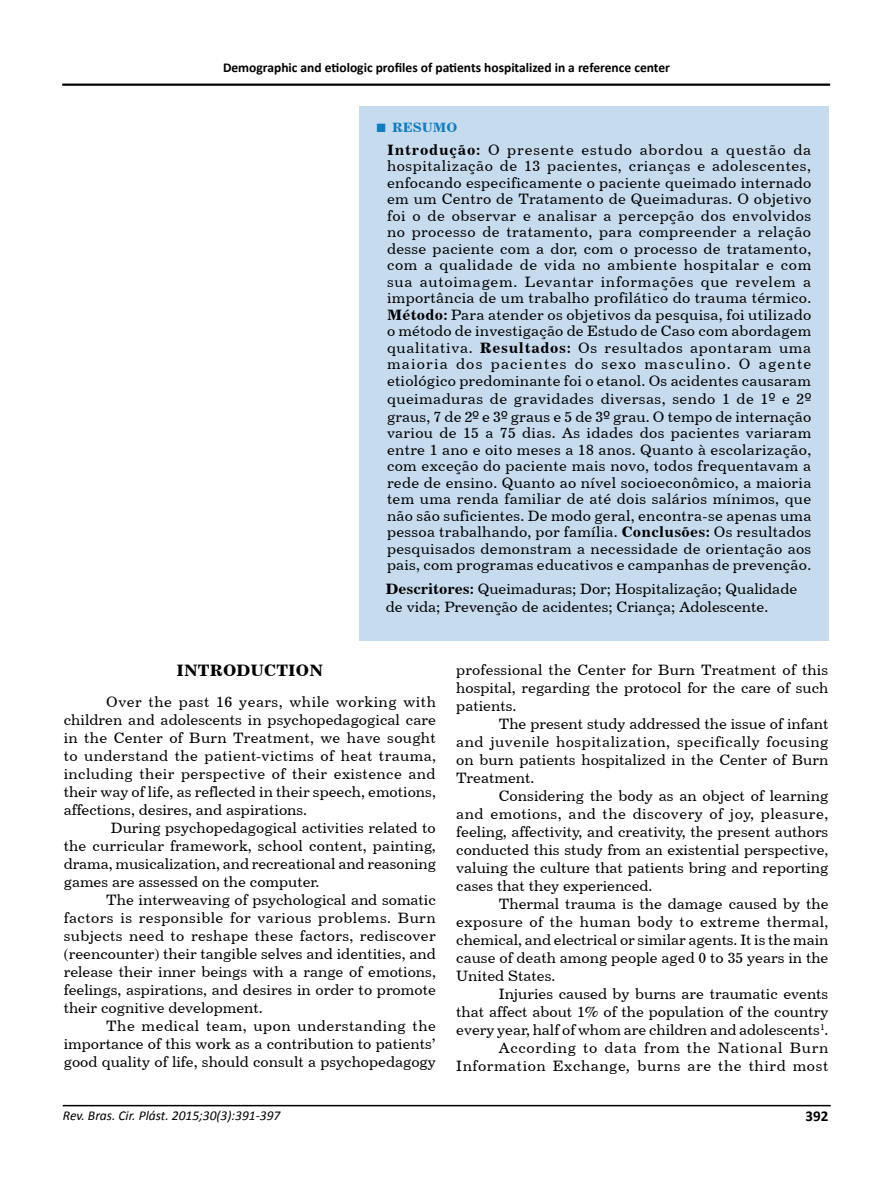
<style>
.page{position:relative;width:893px;height:1191px;background:#fff}
.page>*{position:absolute;margin:0;border:0;box-sizing:border-box;transform-origin:0 0}
.t1{font:16.5px "Century 731 BT Bold A";letter-spacing:.01em;color:#000}
.t2{font:15px/18px "Century 731 BT Roman A";color:#000;text-align:justify}
.t3{font:15px/18px "Century 731 BT Roman A";letter-spacing:.03em;color:#000}
.t4{font:700 15px "Calibri";color:#000}
.t5{font:700 13.5px "Calibri";color:#000}
.t6{font:italic 13.5px "Calibri";color:#000}
.t7{font:13.5px "Century 731 BT Bold A";color:#0e7dc2}
.s1{font-family:"Times New Roman";font-weight:700;font-size:18px}
.s2{font-family:"Century 731 BT Bold A"}
.s3{font-family:"Swiss 721 BT"}
.s4{font-family:"Century 731 BT Italic A"}
</style>
<div class="page">
<hr style="left:63px;top:1104px;width:768px;height:2px;background:#000">
<hr style="left:62px;top:84px;width:768px;height:2px;background:#000">
<div style="left:359px;top:106px;width:470px;height:534px;background:#c7dbee"></div>
<p class="t5" style="left:223px;top:58px;width:448px">Demographic and etiologic profiles of patients hospitalized in a reference center</p>
<p class="t7" style="left:376px;top:119px;width:83px"><span class="s1">■</span> RESUMO</p>
<p class="t2" style="left:387px;top:141px;width:426px;line-height:16.5px"><span class="s2">Introdução:</span> O presente estudo abordou a questão da hospitalização de 13 pacientes, crianças e adolescentes, enfocando especificamente o paciente queimado internado em um Centro de Tratamento de Queimaduras. O objetivo foi o de observar e analisar a percepção dos envolvidos no processo de tratamento, para compreender a relação desse paciente com a dor, com o processo de tratamento, com a qualidade de vida no ambiente hospitalar e com sua autoimagem. Levantar informações que revelem a importância de um trabalho profilático do trauma térmico.<br><span class="s2">Método:</span> Para atender os objetivos da pesquisa, foi utilizado o método de investigação de Estudo de Caso com abordagem qualitativa. <span class="s2">Resultados:</span> Os resultados apontaram uma maioria dos pacientes do sexo masculino. O agente etiológico predominante foi o etanol. Os acidentes causaram</p>
<p class="t3" style="left:387px;top:389px;width:426px">queimaduras de gravidades diversas, sendo 1 de 1<span class="s3">º</span> e 2<span class="s3">º </span>graus, 7 de 2<span class="s3">º</span> e 3<span class="s3">º</span> graus e 5 de 3<span class="s3">º</span> grau. O tempo de internação</p>
<p class="t2" style="left:387px;top:425px;width:426px;line-height:16.5px">variou de 15 a 75 dias. As idades dos pacientes variaram entre 1 ano e oito meses a 18 anos. Quanto à escolarização, com exceção do paciente mais novo, todos frequentavam a rede de ensino. Quanto ao nível socioeconômico, a maioria tem uma renda familiar de até dois salários mínimos, que não são suficientes. De modo geral, encontra-se apenas uma pessoa trabalhando, por família. <span class="s2">Conclusões:</span> Os resultados pesquisados demonstram a necessidade de orientação aos pais, com programas educativos e campanhas de prevenção.</p>
<p class="t2" style="left:386px;top:579px;width:413px"><span class="s2">Descritores:</span> Queimaduras; Dor; Hospitalização; Qualidade de vida; Prevenção de acidentes; Criança; Adolescente.</p>
<p class="t1" style="left:176px;top:660px;width:148px">INTRODUCTION</p>
<p class="t2" style="left:64px;top:692px;width:374px;text-indent:43px">Over the past 16 years, while working with children and adolescents in psychopedagogical care in the Center of Burn Treatment, we have sought to understand the patient-victims of heat trauma, including their perspective of their existence and their way of life, as reflected in their speech, emotions, affections, desires, and aspirations.</p>
<p class="t2" style="left:64px;top:818px;width:374px;text-indent:47px">During psychopedagogical activities related to the curricular framework, school content, painting, drama, musicalization, and recreational and reasoning games are assessed on the computer.</p>
<p class="t2" style="left:64px;top:890px;width:374px;text-indent:43px">The interweaving of psychological and somatic factors is responsible for various problems. Burn subjects need to reshape these factors, rediscover (reencounter) their tangible selves and identities, and release their inner beings with a range of emotions, feelings, aspirations, and desires in order to promote their cognitive development.</p>
<p class="t2" style="left:64px;top:1016px;width:374px;text-indent:43px">The medical team, upon understanding the importance of this work as a contribution to patients’ good quality of life, should consult a psychopedagogy</p>
<p class="t2" style="left:456px;top:660px;width:374px">professional the Center for Burn Treatment of this hospital, regarding the protocol for the care of such patients.</p>
<p class="t2" style="left:456px;top:714px;width:374px;text-indent:43px">The present study addressed the issue of infant and juvenile hospitalization, specifically focusing on burn patients hospitalized in the Center of Burn Treatment.</p>
<p class="t2" style="left:456px;top:786px;width:374px;text-indent:43px">Considering the body as an object of learning and emotions, and the discovery of joy, pleasure, feeling, affectivity, and creativity, the present authors conducted this study from an existential perspective, valuing the culture that patients bring and reporting cases that they experienced.</p>
<p class="t2" style="left:456px;top:894px;width:374px;text-indent:43px">Thermal trauma is the damage caused by the exposure of the human body to extreme thermal, chemical, and electrical or similar agents. It is the main cause of death among people aged 0 to 35 years in the United States.</p>
<p class="t2" style="left:456px;top:984px;width:374px;text-align:right">Injuries caused by burns are traumatic events<br>that affect about 1% of the population of the country every year, half of whom are children and adolescents<sup>1</sup>.<br>According to data from the National Burn Information Exchange<span class="s4">,</span> burns are the third most</p>
<p class="t6" style="left:63px;top:1105px;width:219px">Rev. Bras. Cir. Plást. 2015;30(3):391-397</p>
<p class="t4" style="left:806px;top:1105px;width:24px">392</p>
</div>
